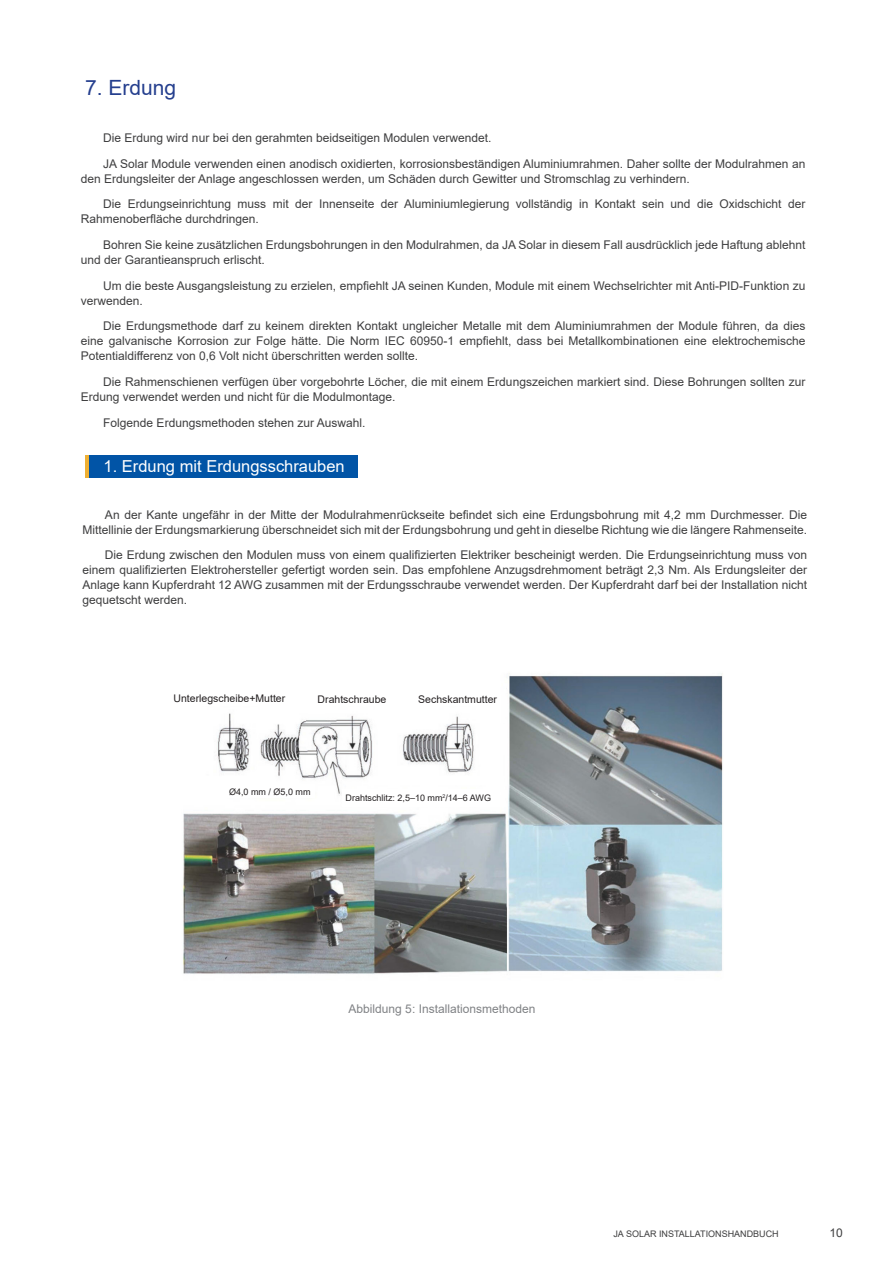
<style>
.page{position:relative;width:893px;height:1263px;background:#fff}
.page>*{position:absolute;margin:0;border:0;box-sizing:border-box;transform-origin:0 0}
.t1{font:21px "Arial";color:#253f8e}
.t2{font:16.5px "Arial";color:#fff}
.t3{font:12px/15px "Arial";color:#3e3e3f}
.t4{font:12px "Arial";color:#808285}
.t5{font:10.5px "Arial";color:#231f20}
.t6{font:9px "Arial";color:#231f20}
.t7{font:9px "Arial";color:#3e3e3f}
</style>
<div class="page">
<img style="left:183px;top:674px;width:540px;height:300px">
<div style="left:195px;top:684px;width:287px;height:21px;background:#fff"></div>
<div style="left:342px;top:789px;width:149px;height:18px;background:#fff"></div>
<div style="left:223px;top:785px;width:92px;height:13px;background:#fff"></div>
<hr style="left:86px;top:455px;width:3px;height:23px;background:#efb033">
<div style="left:89px;top:455px;width:268px;height:23px;background:#0154a6"></div>
<h1 class="t1" style="left:85px;top:80px;width:93px">7. Erdung</h1>
<p class="t3" style="left:103px;top:126px;width:704px;line-height:25.7px">Die Erdung wird nur bei den gerahmten beidseitigen Modulen verwendet.<br>JA Solar Module verwenden einen anodisch oxidierten, korrosionsbeständigen Aluminiumrahmen. Daher sollte der Modulrahmen an</p>
<p class="t3" style="left:103px;top:167px;width:703px;line-height:25.7px;text-indent:-22px">den Erdungsleiter der Anlage angeschlossen werden, um Schäden durch Gewitter und Stromschlag zu verhindern.<br>Die Erdungseinrichtung muss mit der Innenseite der Aluminiumlegierung vollständig in Kontakt sein und die Oxidschicht der</p>
<p class="t3" style="left:103px;top:206px;width:704px;line-height:25.7px;text-indent:-22px">Rahmenoberfläche durchdringen.<br>Bohren Sie keine zusätzlichen Erdungsbohrungen in den Modulrahmen, da JA Solar in diesem Fall ausdrücklich jede Haftung ablehnt</p>
<p class="t3" style="left:103px;top:248px;width:704px;line-height:25.7px;text-indent:-22px">und der Garantieanspruch erlischt.<br>Um die beste Ausgangsleistung zu erzielen, empfiehlt JA seinen Kunden, Module mit einem Wechselrichter mit Anti-PID-Funktion zu</p>
<p class="t3" style="left:103px;top:289px;width:704px;line-height:25.7px;text-indent:-22px">verwenden.<br>Die Erdungsmethode darf zu keinem direkten Kontakt ungleicher Metalle mit dem Aluminiumrahmen der Module führen, da dies</p>
<p class="t3" style="left:81px;top:333px;width:726px">eine galvanische Korrosion zur Folge hätte. Die Norm IEC 60950-1 empfiehlt, dass bei Metallkombinationen eine elektrochemische<br>Potentialdifferenz von 0,6 Volt nicht überschritten werden sollte.</p>
<p class="t3" style="left:81px;top:375px;width:726px;text-indent:22px">Die Rahmenschienen verfügen über vorgebohrte Löcher, die mit einem Erdungszeichen markiert sind. Diese Bohrungen sollten zur<br>Erdung verwendet werden und nicht für die Modulmontage.</p>
<p class="t3" style="left:103px;top:416px;width:264px">Folgende Erdungsmethoden stehen zur Auswahl.</p>
<h2 class="t2" style="left:104px;top:460px;width:243px">1. Erdung mit Erdungsschrauben</h2>
<p class="t3" style="left:82px;top:507px;width:726px;text-align:right">An der Kante ungefähr in der Mitte der Modulrahmenrückseite befindet sich eine Erdungsbohrung mit 4,2 mm Durchmesser. Die<br>Mittellinie der Erdungsmarkierung überschneidet sich mit der Erdungsbohrung und geht in dieselbe Richtung wie die längere Rahmenseite.</p>
<p class="t3" style="left:82px;top:547px;width:726px;text-align:justify;text-indent:22px">Die Erdung zwischen den Modulen muss von einem qualifizierten Elektriker bescheinigt werden. Die Erdungseinrichtung muss von einem qualifizierten Elektrohersteller gefertigt worden sein. Das empfohlene Anzugsdrehmoment beträgt 2,3 Nm. Als Erdungsleiter der Anlage kann Kupferdraht 12 AWG zusammen mit der Erdungsschraube verwendet werden. Der Kupferdraht darf bei der Installation nicht gequetscht werden.</p>
<p class="t5" style="left:173px;top:694px;width:113px">Unterlegscheibe+Mutter</p>
<p class="t5" style="left:318px;top:695px;width:70px">Drahtschraube</p>
<p class="t5" style="left:418px;top:695px;width:80px">Sechskantmutter</p>
<p class="t6" style="left:229px;top:788px;width:83px">Ø4,0 mm / Ø5,0 mm</p>
<p class="t6" style="left:345px;top:794px;width:147px">Drahtschlitz: 2,5–10 mm<sup>2</sup>/14–6 AWG</p>
<p class="t4" style="left:349px;top:1004px;width:188px">Abbildung 5: Installationsmethoden</p>
<p class="t7" style="left:613px;top:1230px;width:167px">JA SOLAR INSTALLATIONSHANDBUCH</p>
<p class="t3" style="left:829px;top:1226px;width:15px">10</p>
</div>
